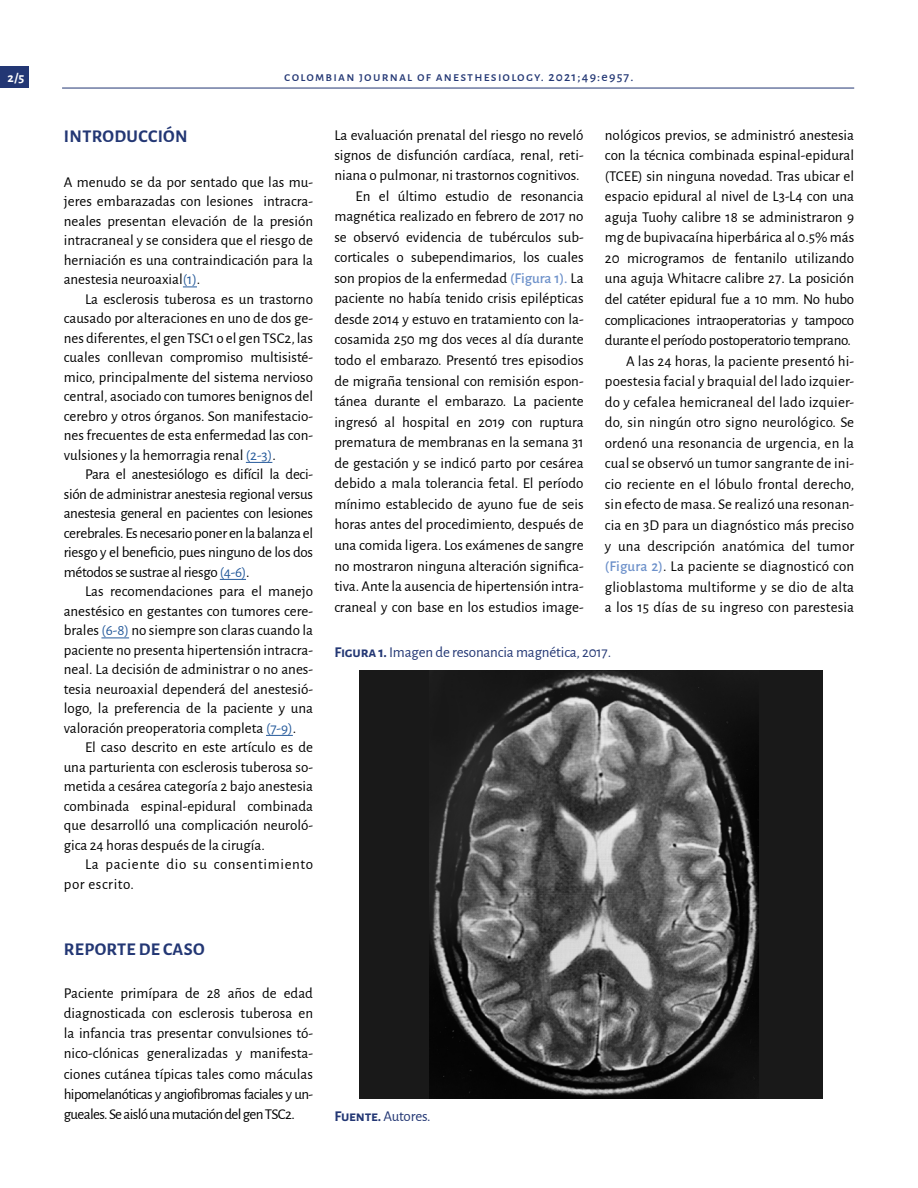
<style>
.page{position:relative;width:918px;height:1188px;background:#fff}
.page>*{position:absolute;margin:0;border:0;box-sizing:border-box;transform-origin:0 0}
.t1{font:700 18px "Alegreya Sans";letter-spacing:.015em;color:#233774}
.t2{font:15px/20.5px "Alegreya Sans";color:#000;text-align:justify}
.t3{font:15px "Alegreya Sans";letter-spacing:-.01em;color:#233774}
.t4{font:15px/19.5px "Alegreya Sans";letter-spacing:.04em;color:#000}
.t5{font:500 13.5px "Alegreya Sans";letter-spacing:.09em;color:#233774}
.t6{font:700 13.5px "Alegreya Sans";color:#fff}
.s1{color:#275b9b}
.s2{font-weight:500;color:#6d91ca}
.s3{font-weight:700}
</style>
<div class="page">
<div style="left:0;top:67px;width:29px;height:21px;background:#233774"></div>
<hr style="left:62px;top:88px;width:792px;height:1px;background:#233774">
<div style="left:360px;top:670px;width:463px;height:429px;background:#191919"></div>
<svg style="left:183px;top:287px;width:14px;height:1px"></svg>
<svg style="left:246px;top:462px;width:26px;height:1px"></svg>
<svg style="left:220px;top:579px;width:26px;height:1px"></svg>
<svg style="left:101px;top:638px;width:28px;height:1px"></svg>
<svg style="left:266px;top:735px;width:27px;height:1px"></svg>
<img style="left:430px;top:670px;width:329px;height:429px">
<p class="t6" style="left:7px;top:68px;width:18px">2/5</p>
<p class="t5" style="left:284px;top:67px;width:351px">colombian journal of anesthesiology. 2021;49:e957.</p>
<p class="t1" style="left:64px;top:123px;width:125px">INTRODUCCIÓN</p>
<p class="t2" style="left:64px;top:172px;width:251px;line-height:19.5px">A menudo se da por sentado que las mu&shy;jeres embarazadas con lesiones intracra&shy;neales presentan elevación de la presión intracraneal y se considera que el riesgo de herniación es una contraindicación para la anestesia neuroaxial<span class="s1">(1)</span>.</p>
<p class="t2" style="left:64px;top:289px;width:251px;line-height:19.5px;text-indent:21px">La esclerosis tuberosa es un trastorno causado por alteraciones en uno de dos ge&shy;nes diferentes, el gen TSC1 o el gen TSC2, las cuales conllevan compromiso multisisté&shy;mico, principalmente del sistema nervioso central, asociado con tumores benignos del cerebro y otros órganos. Son manifestacio&shy;nes frecuentes de esta enfermedad las con&shy;vulsiones y la hemorragia renal <span class="s1">(2-3)</span>.</p>
<p class="t2" style="left:64px;top:464px;width:251px;line-height:19.5px;text-indent:21px">Para el anestesiólogo es difícil la deci&shy;sión de administrar anestesia regional versus anestesia general en pacientes con lesiones cerebrales. Es necesario poner en la balanza el riesgo y el beneficio, pues ninguno de los dos métodos se sustrae al riesgo <span class="s1">(4-6)</span>.</p>
<p class="t2" style="left:64px;top:581px;width:251px;line-height:19.5px;text-indent:21px">Las recomendaciones para el manejo anestésico en gestantes con tumores cere&shy;brales <span class="s1">(6-8)</span> no siempre son claras cuando la paciente no presenta hipertensión intracra&shy;neal. La decisión de administrar o no anes&shy;tesia neuroaxial dependerá del anestesió&shy;logo, la preferencia de la paciente y una valoración preoperatoria completa <span class="s1">(7-9)</span>.</p>
<p class="t2" style="left:64px;top:737px;width:251px;line-height:19.5px;text-indent:21px">El caso descrito en este artículo es de una parturienta con esclerosis tuberosa so&shy;metida a cesárea categoría 2 bajo anestesia combinada espinal-epidural combinada que desarrolló una complicación neuroló&shy;gica 24 horas después de la cirugía.</p>
<p class="t4" style="left:64px;top:854px;width:251px;text-indent:21px">La paciente dio su consentimiento por escrito.</p>
<p class="t1" style="left:64px;top:936px;width:142px">REPORTE DE CASO</p>
<p class="t2" style="left:64px;top:982px;width:251px">Paciente primípara de 28 años de edad diagnosticada con esclerosis tuberosa en la infancia tras presentar convulsiones tó&shy;nico-clónicas generalizadas y manifesta&shy;ciones cutánea típicas tales como máculas hipomelanóticas y angiofibromas faciales y un&shy;gueales. Se aisló una mutación del gen TSC2.</p>
<p class="t2" style="left:334px;top:124px;width:251px;text-align:right">La evaluación prenatal del riesgo no reveló signos de disfunción cardíaca, renal, reti&shy;niana o pulmonar, ni trastornos cognitivos.<br>En el último estudio de resonancia magnética realizado en febrero de 2017 no se observó evidencia de tubérculos sub&shy;corticales o subependimarios, los cuales son propios de la enfermedad <span class="s2">(Figura 1).</span> La paciente no había tenido crisis epilépticas desde 2014 y estuvo en tratamiento con la&shy;cosamida 250 mg dos veces al día durante todo el embarazo. Presentó tres episodios de migraña tensional con remisión espon&shy;tánea durante el embarazo. La paciente ingresó al hospital en 2019 con ruptura prematura de membranas en la semana 31 de gestación y se indicó parto por cesárea debido a mala tolerancia fetal. El período mínimo establecido de ayuno fue de seis horas antes del procedimiento, después de una comida ligera. Los exámenes de sangre no mostraron ninguna alteración significa&shy;tiva. Ante la ausencia de hipertensión intra&shy;craneal y con base en los estudios image-</p>
<p class="t2" style="left:605px;top:124px;width:251px;text-align:right">nológicos previos, se administró anestesia con la técnica combinada espinal-epidural (TCEE) sin ninguna novedad. Tras ubicar el espacio epidural al nivel de L3-L4 con una aguja Tuohy calibre 18 se administraron 9 mg de bupivacaína hiperbárica al 0.5% más 20 microgramos de fentanilo utilizando una aguja Whitacre calibre 27. La posición del catéter epidural fue a 10 mm. No hubo complicaciones intraoperatorias y tampoco durante el período postoperatorio temprano.<br>A las 24 horas, la paciente presentó hi&shy;poestesia facial y braquial del lado izquier&shy;do y cefalea hemicraneal del lado izquier&shy;do, sin ningún otro signo neurológico. Se ordenó una resonancia de urgencia, en la cual se observó un tumor sangrante de ini&shy;cio reciente en el lóbulo frontal derecho, sin efecto de masa. Se realizó una resonan&shy;cia en 3D para un diagnóstico más preciso y una descripción anatómica del tumor <span class="s2">(Figura 2)</span>. La paciente se diagnosticó con glioblastoma multiforme y se dio de alta a los 15 días de su ingreso con parestesia</p>
<p class="t3" style="left:334px;top:642px;width:278px"><span class="s3">Figura 1.</span> Imagen de resonancia magnética, 2017.</p>
<p class="t3" style="left:334px;top:1106px;width:98px"><span class="s3">Fuente.</span> Autores.</p>
</div>
